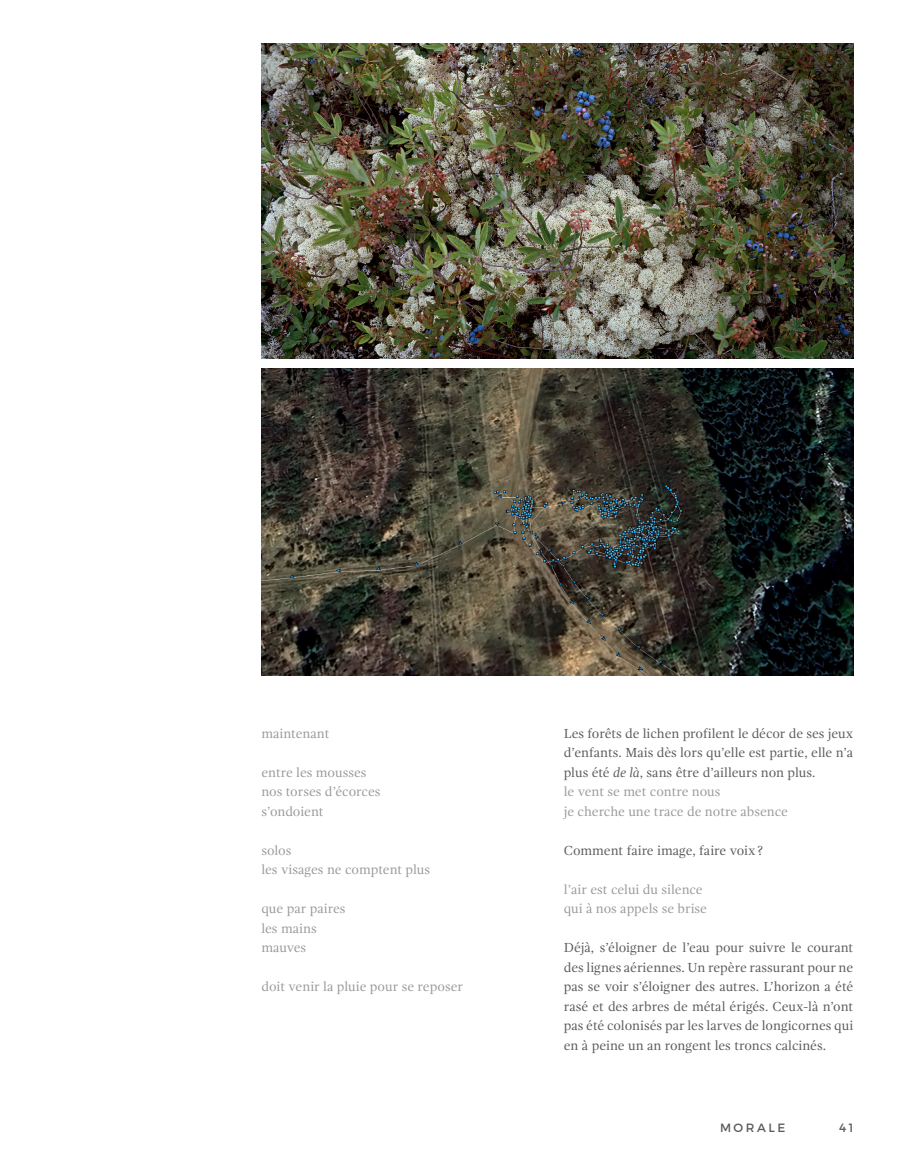
<style>
.page{position:relative;width:898px;height:1161px;background:#fff}
.page>*{position:absolute;margin:0;border:0;box-sizing:border-box;transform-origin:0 0}
.t1{font:13.5px/19.5px "Gandhi Serif";color:#5a5a5b}
.t2{font:13.5px/19.5px "Gandhi Serif";color:#999}
.t3{font:12px "Montserrat";letter-spacing:.21em;color:#5a5a5b}
.s1{font-style:italic}
.s2{color:#999}
</style>
<div class="page">
<img style="left:261px;top:44px;width:592px;height:314px">
<img style="left:261px;top:368px;width:592px;height:308px">
<p class="t2" style="left:261px;top:723px;width:69px">maintenant</p>
<p class="t2" style="left:261px;top:762px;width:121px">entre les mousses nos torses d’écorces s’ondoient</p>
<p class="t2" style="left:261px;top:840px;width:170px">solos<br>les visages ne comptent plus</p>
<p class="t2" style="left:261px;top:899px;width:86px">que par paires les mains mauves</p>
<p class="t2" style="left:261px;top:977px;width:203px">doit venir la pluie pour se reposer</p>
<p class="t1" style="left:564px;top:723px;width:291px">Les forêts de lichen profilent le décor de ses jeux d’enfants. Mais dès lors qu’elle est partie, elle n’a plus été <span class="s1">de là</span>, sans être d’ailleurs non plus.<br><span class="s2">le vent se met contre nous<br>je cherche une trace de notre absence</span></p>
<p class="t1" style="left:564px;top:840px;width:201px">Comment faire image, faire voix?</p>
<p class="t2" style="left:564px;top:879px;width:145px">l’air est celui du silence qui à nos appels se brise</p>
<p class="t1" style="left:564px;top:938px;width:291px;text-align:justify">Déjà, s’éloigner de l’eau pour suivre le courant des lignes aériennes. Un repère rassurant pour ne pas se voir s’éloigner des autres. L’horizon a été rasé et des arbres de métal érigés. Ceux-là n’ont pas été colonisés par les larves de longicornes qui en à peine un an rongent les troncs calcinés.</p>
<p class="t3" style="left:720px;top:1120px;width:67px">MORALE</p>
<p class="t3" style="left:839px;top:1120px;width:16px">41</p>
</div>
